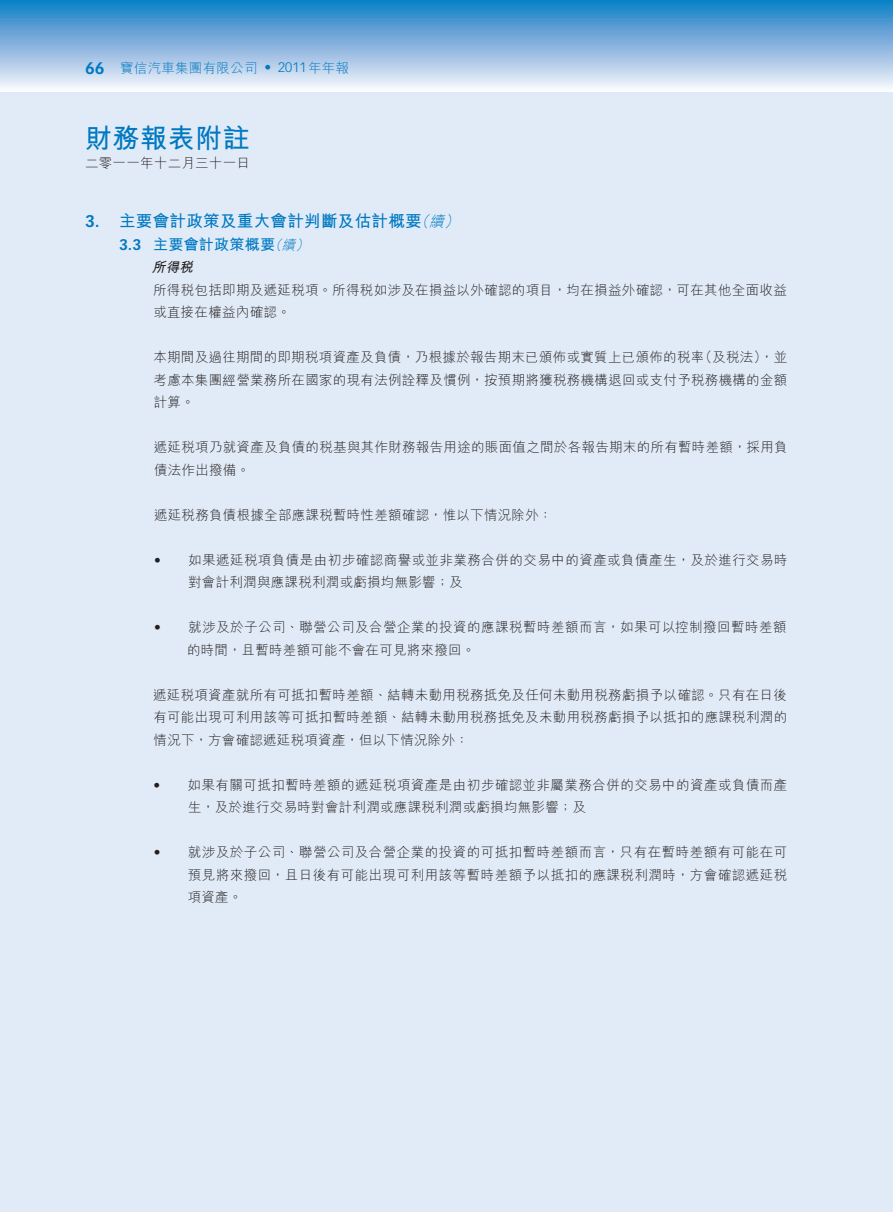
<style>
.page{position:relative;width:893px;height:1212px;background:#e1ebf7}
.page>*{position:absolute;margin:0;border:0;box-sizing:border-box;transform-origin:0 0}
.t1{font:700 27px "M Hei HK";letter-spacing:.02em;color:#0079c2}
.t2{font:700 16.5px "M Hei HK";letter-spacing:.02em;color:#0079c2}
.t3{font:700 16.5px "Vectora LT Std";color:#0079c2}
.t4{font:700 15px "M Hei HK";letter-spacing:.02em;color:#0079c2}
.t5{font:300 13.5px/22.5px "M Hei HK";letter-spacing:.02em;color:#231f20}
.t6{font:300 13.5px "M Hei HK";letter-spacing:.02em;color:#0079c2}
.t7{font:italic 700 13.5px "M Hei HK";color:#231f20}
.s1{font-family:"Vectora LT Std"}
.s2{font-weight:300;font-style:italic;font-size:15px}
.s3{font-weight:300;font-style:italic;font-size:13.5px}
</style>
<div class="page">
<div style="left:0;top:0;width:893px;height:91px;background:linear-gradient(to bottom,#107bc4,#fcf3fb)"></div>
<p class="t3" style="left:85px;top:58px;width:21px">66</p>
<p class="t6" style="left:120px;top:61px;width:231px">寶信汽車集團有限公司 <span class="s1">• 2011</span>年年報</p>
<h1 class="t1" style="left:85px;top:118px;width:166px">財務報表附註</h1>
<p class="t5" style="left:85px;top:152px;width:166px">二零一一年十二月三十一日</p>
<p class="t2" style="left:85px;top:209px;width:379px"><span class="s1">3.</span> 主要會計政策及重大會計判斷及估計概要<span class="s2">（續）</span></p>
<p class="t4" style="left:119px;top:233px;width:194px"><span class="s1">3.3</span> 主要會計政策概要<span class="s3">（續）</span></p>
<p class="t7" style="left:152px;top:258px;width:46px">所得稅</p>
<p class="t5" style="left:153px;top:278px;width:635px">所得稅包括即期及遞延稅項。所得稅如涉及在損益以外確認的項目，均在損益外確認，可在其他全面收益或直接在權益內確認。</p>
<p class="t5" style="left:153px;top:346px;width:636px;text-align:justify">本期間及過往期間的即期稅項資產及負債，乃根據於報告期末已頒佈或實質上已頒佈的稅率（及稅法），並考慮本集團經營業務所在國家的現有法例詮釋及慣例，按預期將獲稅務機構退回或支付予稅務機構的金額計算。</p>
<p class="t5" style="left:154px;top:436px;width:635px">遞延稅項乃就資產及負債的稅基與其作財務報告用途的賬面值之間於各報告期末的所有暫時差額，採用負債法作出撥備。</p>
<p class="t5" style="left:154px;top:503px;width:400px">遞延稅務負債根據全部應課稅暫時性差額確認，惟以下情況除外：</p>
<p class="t5" style="left:188px;top:548px;width:601px;text-indent:-34px"><span class="s1">•</span> 如果遞延稅項負債是由初步確認商譽或並非業務合併的交易中的資產或負債產生，及於進行交易時對會計利潤與應課稅利潤或虧損均無影響；及</p>
<p class="t5" style="left:187px;top:616px;width:601px;text-indent:-33px"><span class="s1">•</span> 就涉及於子公司、聯營公司及合營企業的投資的應課稅暫時差額而言，如果可以控制撥回暫時差額的時間，且暫時差額可能不會在可見將來撥回。</p>
<p class="t5" style="left:153px;top:683px;width:636px;text-align:justify">遞延稅項資產就所有可抵扣暫時差額、結轉未動用稅務抵免及任何未動用稅務虧損予以確認。只有在日後有可能出現可利用該等可抵扣暫時差額、結轉未動用稅務抵免及未動用稅務虧損予以抵扣的應課稅利潤的情況下，方會確認遞延稅項資產，但以下情況除外：</p>
<p class="t5" style="left:188px;top:773px;width:601px;text-indent:-34px"><span class="s1">•</span> 如果有關可抵扣暫時差額的遞延稅項資產是由初步確認並非屬業務合併的交易中的資產或負債而產生，及於進行交易時對會計利潤或應課稅利潤或虧損均無影響；及</p>
<p class="t5" style="left:188px;top:841px;width:601px;text-align:justify;text-indent:-34px"><span class="s1">•</span> 就涉及於子公司、聯營公司及合營企業的投資的可抵扣暫時差額而言，只有在暫時差額有可能在可預見將來撥回，且日後有可能出現可利用該等暫時差額予以抵扣的應課稅利潤時，方會確認遞延稅項資產。</p>
</div>
